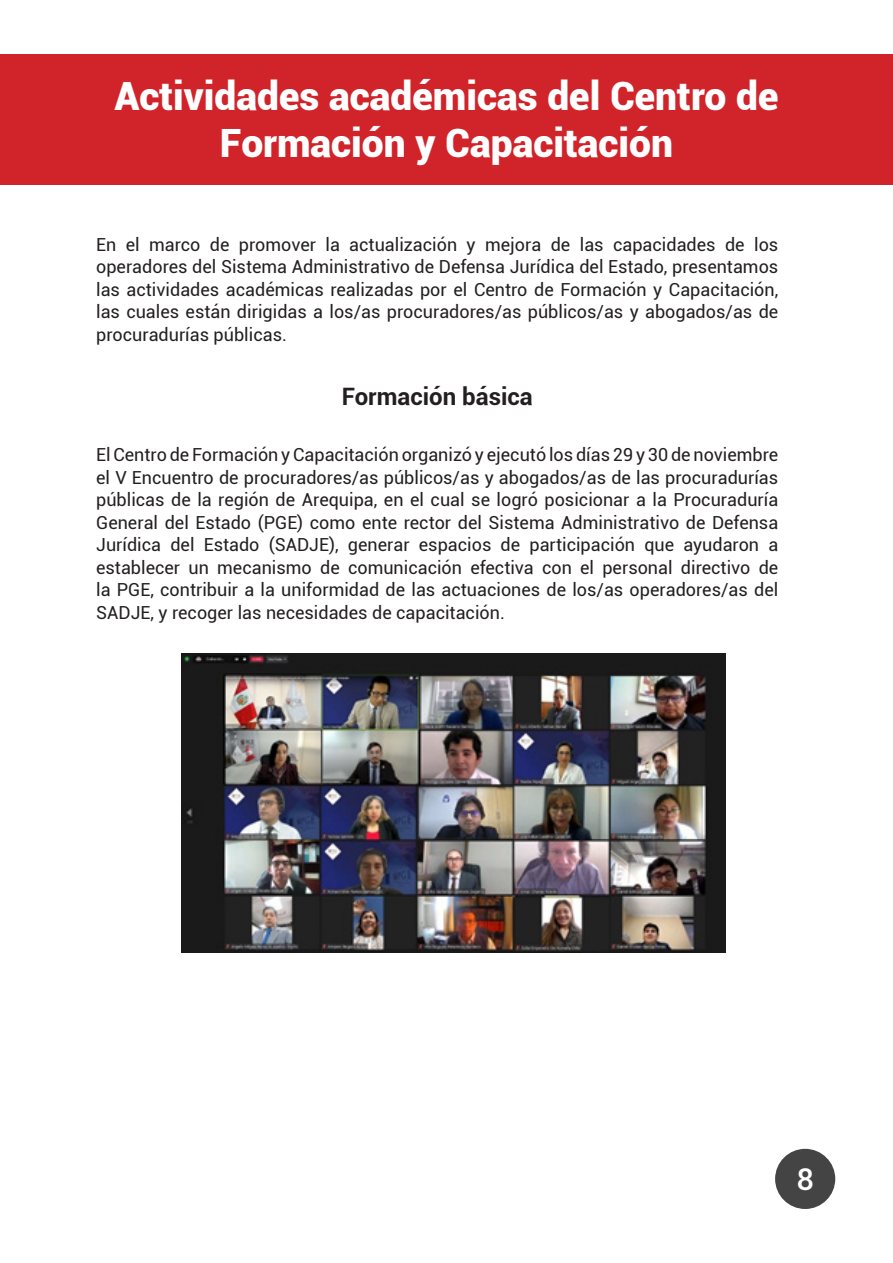
<style>
.page{position:relative;width:893px;height:1263px;background:#fff}
.page>*{position:absolute;margin:0;border:0;box-sizing:border-box;transform-origin:0 0}
.Título{font:900 39px/46.8px "Roboto";color:#fff;text-align:center}
.t1{font:500 30px "Roboto";color:#fff}
.Título_2{font:700 24px "Roboto";color:#231f20}
.Párrafo{font:18px/22.5px "Roboto";color:#231f20;text-align:justify}
</style>
<div class="page">
<div style="left:775px;top:1149px;width:60px;height:60px;background:#444;border-radius:50%"></div>
<div style="left:0;top:54px;width:893px;height:131px;background:#d1232a"></div>
<img style="left:181px;top:653px;width:544px;height:299px">
<p class="Título" style="left:115px;top:71px;width:665px">Actividades académicas del Centro de<br>Formación y Capacitación</p>
<p class="Párrafo" style="left:96px;top:232px;width:684px">En el marco de promover la actualización y mejora de las capacidades de los operadores del Sistema Administrativo de Defensa Jurídica del Estado, presentamos las actividades académicas realizadas por el Centro de Formación y Capacitación, las cuales están dirigidas a los/as procuradores/as públicos/as y abogados/as de procuradurías públicas.</p>
<p class="Título_2" style="left:342px;top:379px;width:193px">Formación básica</p>
<p class="Párrafo" style="left:96px;top:443px;width:684px">El Centro de Formación y Capacitación organizó y ejecutó los días 29 y 30 de noviembre el V Encuentro de procuradores/as públicos/as y abogados/as de las procuradurías públicas de la región de Arequipa, en el cual se logró posicionar a la Procuraduría General del Estado (PGE) como ente rector del Sistema Administrativo de Defensa Jurídica del Estado (SADJE), generar espacios de participación que ayudaron a establecer un mecanismo de comunicación efectiva con el personal directivo de la PGE, contribuir a la uniformidad de las actuaciones de los/as operadores/as del SADJE, y recoger las necesidades de capacitación.</p>
<p class="t1" style="left:797px;top:1158px;width:19px">8</p>
</div>
